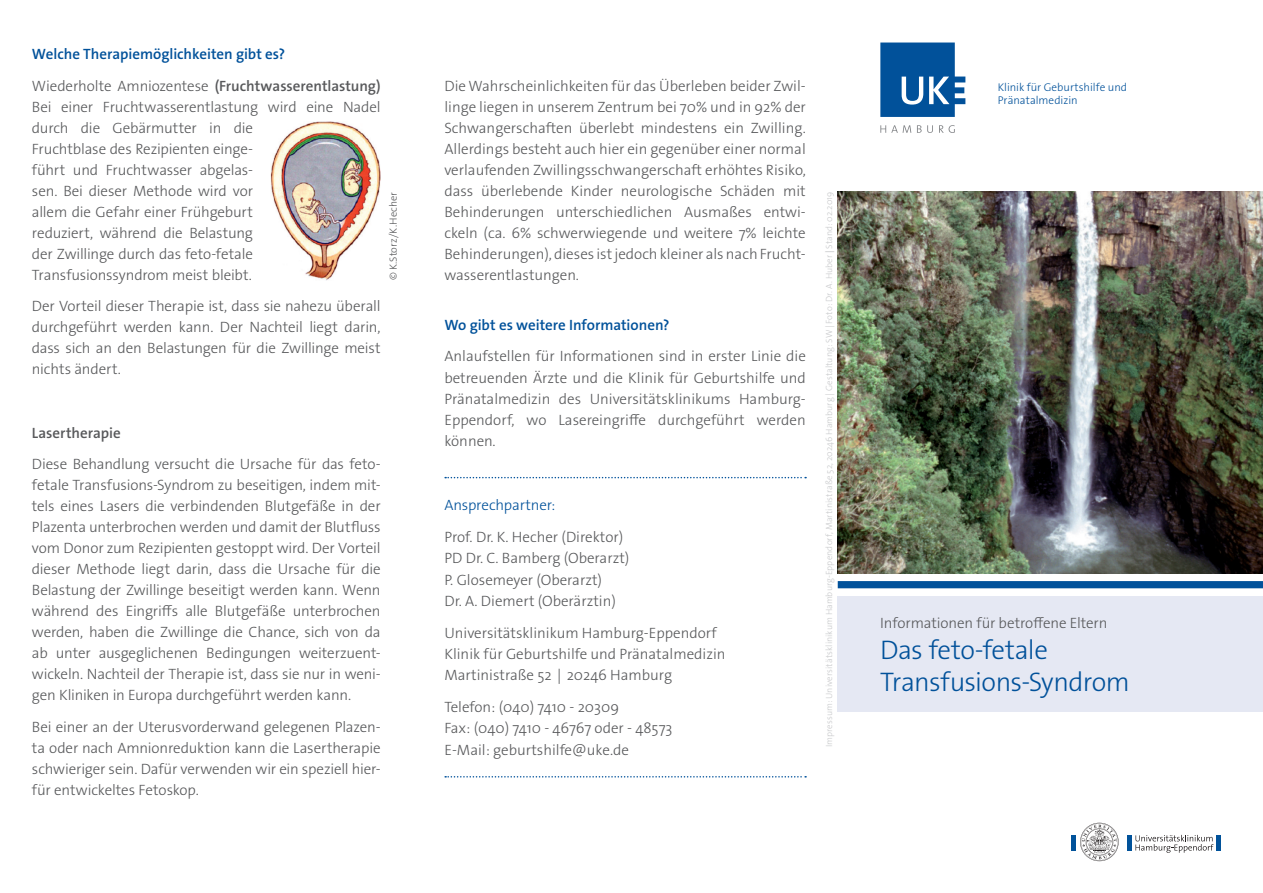
<style>
.page{position:relative;width:1263px;height:893px;background:#fff}
.page>*{position:absolute;margin:0;border:0;box-sizing:border-box;transform-origin:0 0}
.t1{font:300 27px/31.5px "The Sans Os F";letter-spacing:-.02em;color:#01519a}
.t2{font:300 15px/21px "The Sans Os F";letter-spacing:-.005em;color:#57585a;text-align:justify}
.t3{font:600 15px/31.7px "The Sans Os F";color:#01519a}
.t4{font:300 15px "The Sans Os F";letter-spacing:-.01em;color:#01519a}
.t5{font:600 15px "The Sans Os F";color:#57585a}
.t6{font:300 11.25px/13.6px "The Sans Os F";letter-spacing:-.005em;color:#01519a}
.t7{font:300 10.5px "The Sans Os F";letter-spacing:.01em;color:#57585a}
.t8{font:300 9px "The Sans Os F";letter-spacing:.005em;color:#c7c8ca}
.s1{font-weight:300;color:#57585a}
.s2{color:#57585a}
.s3{font-weight:600}
</style>
<div class="page">
<svg style="left:880px;top:43px;width:85px;height:74px"></svg>
<svg style="left:880px;top:125px;width:31px;height:8px"></svg>
<svg style="left:917px;top:125px;width:16px;height:8px"></svg>
<svg style="left:939px;top:125px;width:16px;height:8px"></svg>
<hr style="left:1072px;top:835px;width:4px;height:15px;background:#01529a">
<hr style="left:1127px;top:835px;width:4px;height:15px;background:#01529a">
<svg style="left:1080px;top:823px;width:38px;height:38px"></svg>
<svg style="left:1135px;top:835px;width:78px;height:18px"></svg>
<div style="left:1216px;top:835px;width:5px;height:15px;background:#01529a"></div>
<img style="left:838px;top:191px;width:425px;height:382px">
<div style="left:838px;top:595px;width:425px;height:117px;background:#e5e8f3"></div>
<div style="left:838px;top:581px;width:425px;height:7px;background:#01519a"></div>
<img style="left:270px;top:121px;width:111px;height:159px">
<svg style="left:445px;top:477px;width:361px;height:1px"></svg>
<svg style="left:445px;top:776px;width:361px;height:1px"></svg>
<p class="t3" style="left:32px;top:38px;width:350px">Welche Therapiemöglichkeiten gibt es?<br><span class="s1">Wiederholte Amniozentese</span> <span class="s2">(Fruchtwasserentlastung)</span></p>
<p class="t2" style="left:32px;top:96px;width:350px;text-align:left">Bei einer Fruchtwasserentlastung wird eine Nadel durch die Gebärmutter in die<br>Fruchtblase des Rezipienten einge-<br>führt und Fruchtwasser abgelas-<br>sen. Bei dieser Methode wird vor<br>allem die Gefahr einer Frühgeburt<br>reduziert, während die Belastung<br>der Zwillinge durch das feto-fetale Transfusionssyndrom meist bleibt.</p>
<p class="t2" style="left:32px;top:296px;width:350px">Der Vorteil dieser Therapie ist, dass sie nahezu überall durchgeführt werden kann. Der Nachteil liegt darin, dass sich an den Belastungen für die Zwillinge meist nichts ändert.</p>
<p class="t7" style="left:387px;top:280px;width:90px;rotate:-90deg">© K.Storz/K.Hecher</p>
<p class="t5" style="left:32px;top:423px;width:90px">Lasertherapie</p>
<p class="t2" style="left:32px;top:454px;width:350px">Diese Behandlung versucht die Ursache für das feto&shy;fetale Transfusions-Syndrom zu beseitigen, indem mit&shy;tels eines Lasers die verbindenden Blutgefäße in der Plazenta unterbrochen werden und damit der Blutfluss vom Donor zum Rezipienten gestoppt wird. Der Vorteil dieser Methode liegt darin, dass die Ursache für die Belastung der Zwillinge beseitigt werden kann. Wenn während des Eingriffs alle Blutgefäße unterbrochen werden, haben die Zwillinge die Chance, sich von da ab unter ausgeglichenen Bedingungen weiterzuent&shy;wickeln. Nachteil der Therapie ist, dass sie nur in weni&shy;gen Kliniken in Europa durchgeführt werden kann.</p>
<p class="t2" style="left:32px;top:716px;width:350px">Bei einer an der Uterusvorderwand gelegenen Plazen&shy;ta oder nach Amnionreduktion kann die Lasertherapie schwieriger sein. Dafür verwenden wir ein speziell hier&shy;für entwickeltes Fetoskop.</p>
<p class="t2" style="left:444px;top:75px;width:363px">Die Wahrscheinlichkeiten für das Überleben beider Zwil&shy;linge liegen in unserem Zentrum bei 70% und in 92% der Schwangerschaften überlebt mindestens ein Zwilling.<br>Allerdings besteht auch hier ein gegenüber einer normal verlaufenden Zwillingsschwangerschaft erhöhtes Risiko, dass überlebende Kinder neurologische Schäden mit Behinderungen unterschiedlichen Ausmaßes entwi&shy;ckeln (ca. 6% schwerwiegende und weitere 7% leichte Behinderungen), dieses ist jedoch kleiner als nach Frucht&shy;wasserentlastungen.</p>
<p class="t3" style="left:444px;top:309px;width:227px">Wo gibt es weitere Informationen?</p>
<p class="t2" style="left:444px;top:346px;width:363px">Anlaufstellen für Informationen sind in erster Linie die betreuenden Ärzte und die Klinik für Geburtshilfe und Pränatalmedizin des Universitätsklinikums Hamburg-Eppendorf, wo Lasereingriffe durchgeführt werden können.</p>
<p class="t4" style="left:444px;top:496px;width:112px">Ansprechpartner:</p>
<p class="t2" style="left:444px;top:527px;width:186px;text-align:left">Prof. Dr. K. Hecher (Direktor)<br>PD Dr. C. Bamberg (Oberarzt)<br>P. Glosemeyer (Oberarzt)<br>Dr. A. Diemert (Oberärztin)</p>
<p class="t2" style="left:444px;top:622px;width:283px;text-align:left">Universitätsklinikum Hamburg-Eppendorf<br>Klinik für Geburtshilfe und Pränatalmedizin<br>Martinistraße 52 20246 Hamburg</p>
<p class="t2" style="left:444px;top:697px;width:230px;text-align:left">Telefon: (040) 7410 - 20309<br>Fax: (040) 7410 - 46767 oder - 48573<br>E-Mail: geburtshilfe@uke.de</p>
<p class="t8" style="left:823px;top:747px;width:557px;rotate:-90deg">Impressum: Universitätsklinikum Hamburg-Eppendorf, Martinistraße 52, 20246 Hamburg Gestaltung: SW Foto: Dr. A. Huber <span class="s3">|</span> Stand: 02.2019</p>
<p class="t6" style="left:998px;top:80px;width:131px">Klinik für Geburtshilfe und<br>Pränatalmedizin</p>
<p class="t2" style="left:880px;top:612px;width:229px">Informationen für betroffene Eltern</p>
<h1 class="t1" style="left:880px;top:634px;width:251px">Das feto-fetale<br>Transfusions-Syndrom</h1>
</div>
